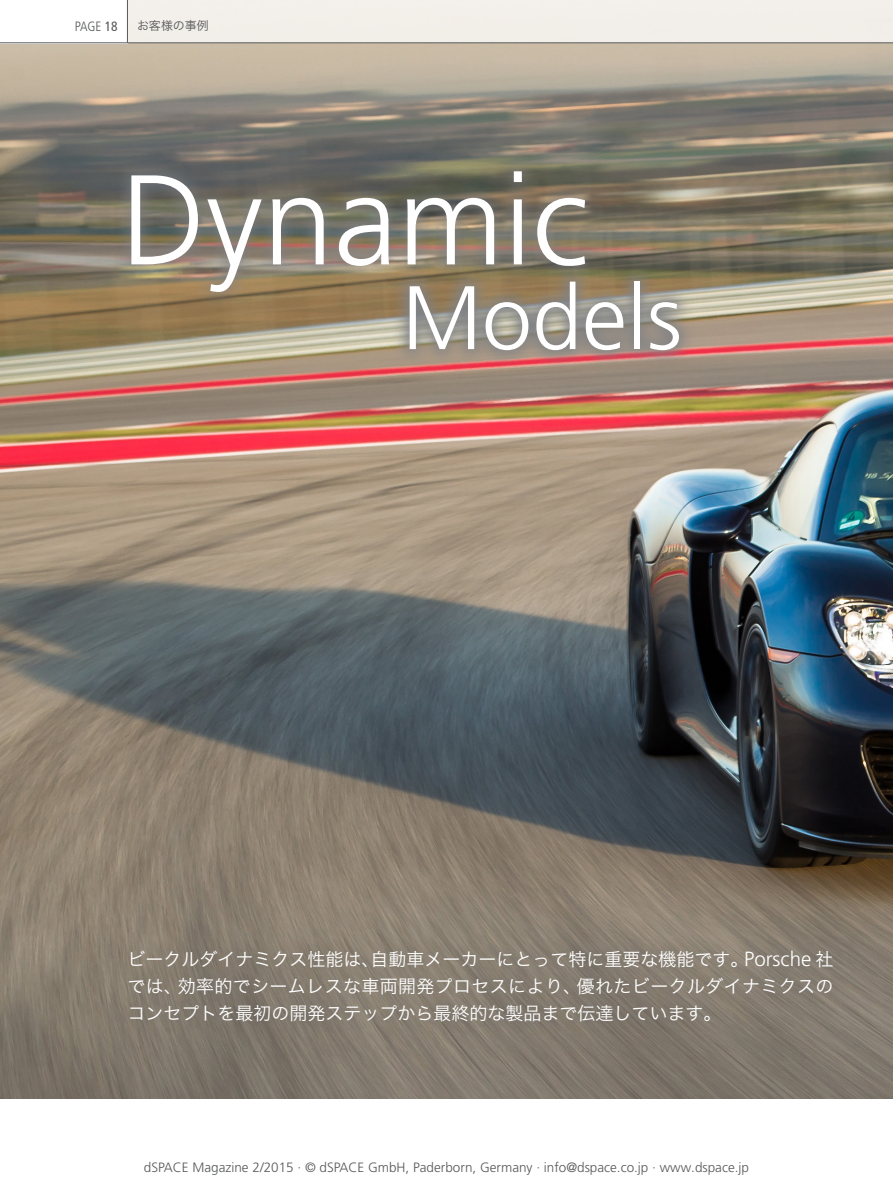
<style>
.page{position:relative;width:893px;height:1188px;background:#fff}
.page>*{position:absolute;margin:0;border:0;box-sizing:border-box;transform-origin:0 0}
.t1{font:300 127.5px "Frutiger LT Pro";color:#fff}
.t2{font:300 90px "Frutiger LT Pro";color:#fff}
.HL_14_18_light_white{font:18px/27px "Hira Kaku Pro W3";color:#fff;text-align:justify}
.t3{font:300 13.5px "Frutiger LT Pro";color:#57585a}
.t4{font:300 condensed 13.5px "Frutiger LT Pro";color:#57585a}
.J_Heder_Left{font:12px "Hira Kaku Pro W3";letter-spacing:-.015em;color:#57585a}
.s1{font-weight:400}
.s2{font-family:"Frutiger LT Pro";font-weight:300;font-size:20.55px}
</style>
<div class="page">
<img style="left:0;top:44px;width:893px;height:1055px">
<div style="left:127px;top:0;width:766px;height:43px;background:#f2efe9"></div>
<hr style="left:0;top:43px;width:893px;height:1px;background:#57585a">
<hr style="left:127px;top:0;width:1px;height:43px;background:#57585a">
<div style="left:116px;top:936px;width:730px;height:100px;background:#57585a;opacity:.5"></div>
<div style="left:114px;top:154px;width:488px;height:155px;background:#808285;opacity:.75"></div>
<svg style="left:391px;top:264px;width:305px;height:104px;background:#968677"></svg>
<p class="t4" style="left:75px;top:18px;width:44px">PAGE <span class="s1">18</span></p>
<p class="J_Heder_Left" style="left:137px;top:15px;width:73px">お客様の事例</p>
<p class="t1" style="left:121px;top:146px;width:469px">Dynamic</p>
<p class="t2" style="left:402px;top:266px;width:282px">Models</p>
<p class="HL_14_18_light_white" style="left:128px;top:944px;width:707px">ビークルダイナミクス性能は、自動車メーカーにとって特に重要な機能です。<span class="s2">Porsche</span> 社では、効率的でシームレスな車両開発プロセスにより、優れたビークルダイナミクスのコンセプトを最初の開発ステップから最終的な製品まで伝達しています。</p>
<p class="t3" style="left:144px;top:1159px;width:607px">dSPACE Magazine 2/2015 · © dSPACE GmbH, Paderborn, Germany · info@dspace.co.jp · www.dspace.jp</p>
</div>
